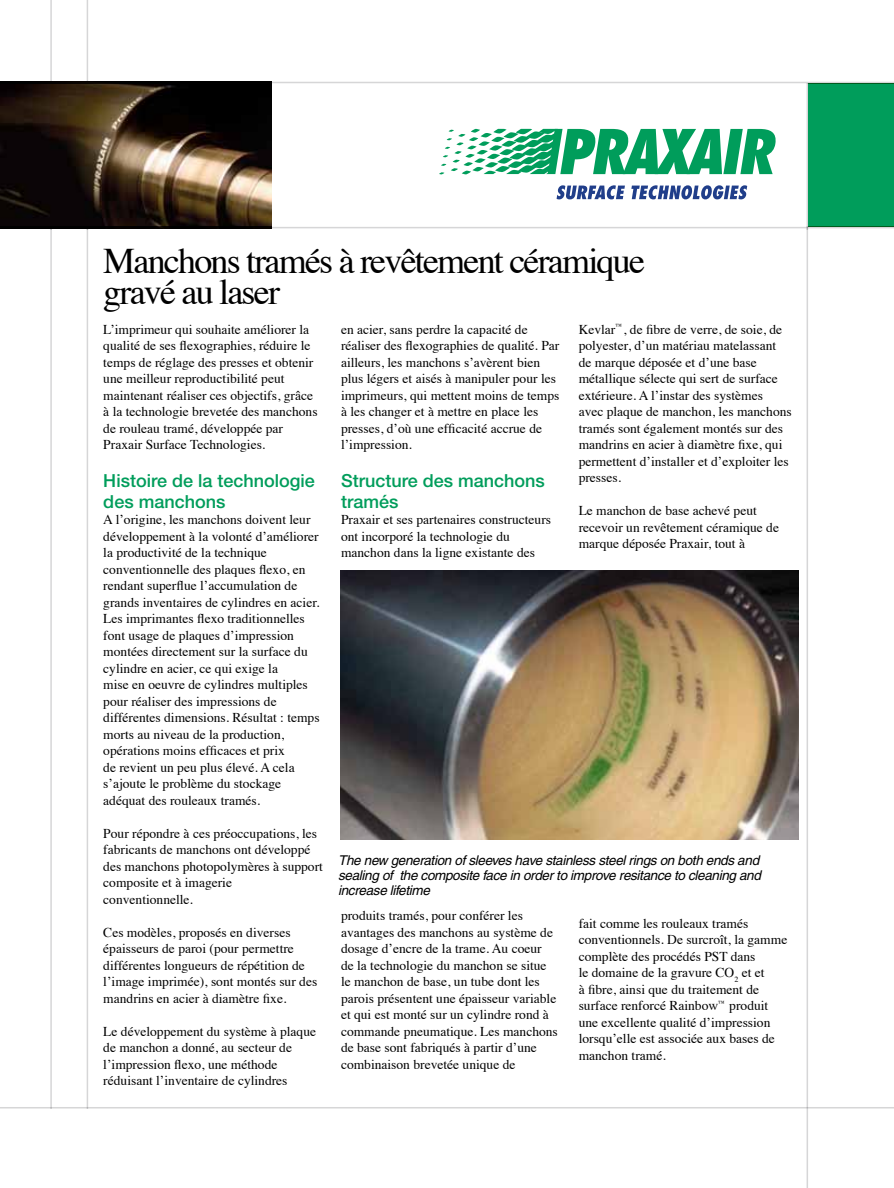
<style>
.page{position:relative;width:894px;height:1188px;background:#fff}
.page>*{position:absolute;margin:0;border:0;box-sizing:border-box;transform-origin:0 0}
.t1{font:36px/31.5px "Times";letter-spacing:-.05em;color:#000}
.t2{font:500 18px/21px "Helvetica Neue";color:#009d5b}
.t3{font:13.5px/16.5px "Times";color:#000}
.t4{font:italic 13.5px/15px "Helvetica";letter-spacing:-.025em;color:#000}
</style>
<div class="page">
<hr style="left:806px;top:83px;width:1px;height:1105px;background:#d6d6d7">
<hr style="left:87px;top:0;width:1px;height:1109px;background:#d6d6d7">
<hr style="left:50px;top:0;width:2px;height:1109px;background:#d6d6d7">
<hr style="left:0;top:1107px;width:893px;height:1px;background:#d6d6d7">
<div style="left:807px;top:83px;width:86px;height:144px;background:#009d5b"></div>
<svg style="left:556px;top:185px;width:68px;height:14px"></svg>
<svg style="left:631px;top:185px;width:116px;height:14px"></svg>
<svg style="left:439px;top:129px;width:336px;height:46px"></svg>
<img style="left:0;top:83px;width:271px;height:144px">
<hr style="left:0;top:82px;width:893px;height:1px;background:#d6d6d7">
<hr style="left:0;top:227px;width:893px;height:1px;background:#d6d6d7">
<img style="left:341px;top:570px;width:457px;height:270px">
<h1 class="t1" style="left:103px;top:242px;width:543px">Manchons tramés à revêtement céramique gravé au laser</h1>
<p class="t3" style="left:103px;top:320px;width:216px">L’imprimeur qui souhaite améliorer la qualité de ses flexographies, réduire le temps de réglage des presses et obtenir une meilleur reproductibilité peut maintenant réaliser ces objectifs, grâce à la technologie brevetée des manchons de rouleau tramé, développée par Praxair Surface Technologies.</p>
<h2 class="t2" style="left:103px;top:470px;width:213px">Histoire de la technologie des manchons</h2>
<p class="t3" style="left:103px;top:510px;width:218px">A l’origine, les manchons doivent leur développement à la volonté d’améliorer la productivité de la technique conventionnelle des plaques flexo, en rendant superflue l’accumulation de grands inventaires de cylindres en acier.<br>Les imprimantes flexo traditionnelles font usage de plaques d’impression montées directement sur la surface du cylindre en acier, ce qui exige la<br>mise en oeuvre de cylindres multiples pour réaliser des impressions de différentes dimensions. Résultat : temps morts au niveau de la production, opérations moins efficaces et prix<br>de revient un peu plus élevé. A cela s’ajoute le problème du stockage adéquat des rouleaux tramés.</p>
<p class="t3" style="left:103px;top:824px;width:221px">Pour répondre à ces préoccupations, les fabricants de manchons ont développé des manchons photopolymères à support composite et à imagerie conventionnelle.</p>
<p class="t3" style="left:103px;top:923px;width:215px">Ces modèles, proposés en diverses épaisseurs de paroi (pour permettre différentes longueurs de répétition de l’image imprimée), sont montés sur des mandrins en acier à diamètre fixe.</p>
<p class="t3" style="left:103px;top:1022px;width:214px">Le développement du système à plaque de manchon a donné, au secteur de l’impression flexo, une méthode réduisant l’inventaire de cylindres</p>
<p class="t3" style="left:578px;top:320px;width:214px">Kevlar<sup>™</sup>, de fibre de verre, de soie, de polyester, d’un matériau matelassant de marque déposée et d’une base métallique sélecte qui sert de surface extérieure. A l’instar des systèmes<br>avec plaque de manchon, les manchons tramés sont également montés sur des mandrins en acier à diamètre fixe, qui permettent d’installer et d’exploiter les presses.</p>
<p class="t3" style="left:578px;top:501px;width:202px">Le manchon de base achevé peut recevoir un revêtement céramique de marque déposée Praxair, tout à</p>
<p class="t3" style="left:341px;top:320px;width:220px">en acier, sans perdre la capacité de réaliser des flexographies de qualité. Par ailleurs, les manchons s’avèrent bien plus légers et aisés à manipuler pour les imprimeurs, qui mettent moins de temps à les changer et à mettre en place les presses, d’où une efficacité accrue de l’impression.</p>
<h2 class="t2" style="left:341px;top:470px;width:205px">Structure des manchons tramés</h2>
<p class="t3" style="left:341px;top:510px;width:211px">Praxair et ses partenaires constructeurs ont incorporé la technologie du manchon dans la ligne existante des</p>
<p class="t4" style="left:338px;top:853px;width:424px">The new generation of sleeves have stainless steel rings on both ends and sealing of the composite face in order to improve resitance to cleaning and increase lifetime</p>
<p class="t3" style="left:341px;top:906px;width:218px">produits tramés, pour conférer les avantages des manchons au système de dosage d’encre de la trame. Au coeur<br>de la technologie du manchon se situe le manchon de base, un tube dont les parois présentent une épaisseur variable et qui est monté sur un cylindre rond à commande pneumatique. Les manchons de base sont fabriqués à partir d’une combinaison brevetée unique de</p>
<p class="t3" style="left:578px;top:914px;width:210px">fait comme les rouleaux tramés conventionnels. De surcroît, la gamme complète des procédés PST dans<br>le domaine de la gravure CO<sub>2</sub> et et<br>à fibre, ainsi que du traitement de surface renforcé Rainbow<sup>™</sup> produit une excellente qualité d’impression lorsqu’elle est associée aux bases de manchon tramé.</p>
</div>
